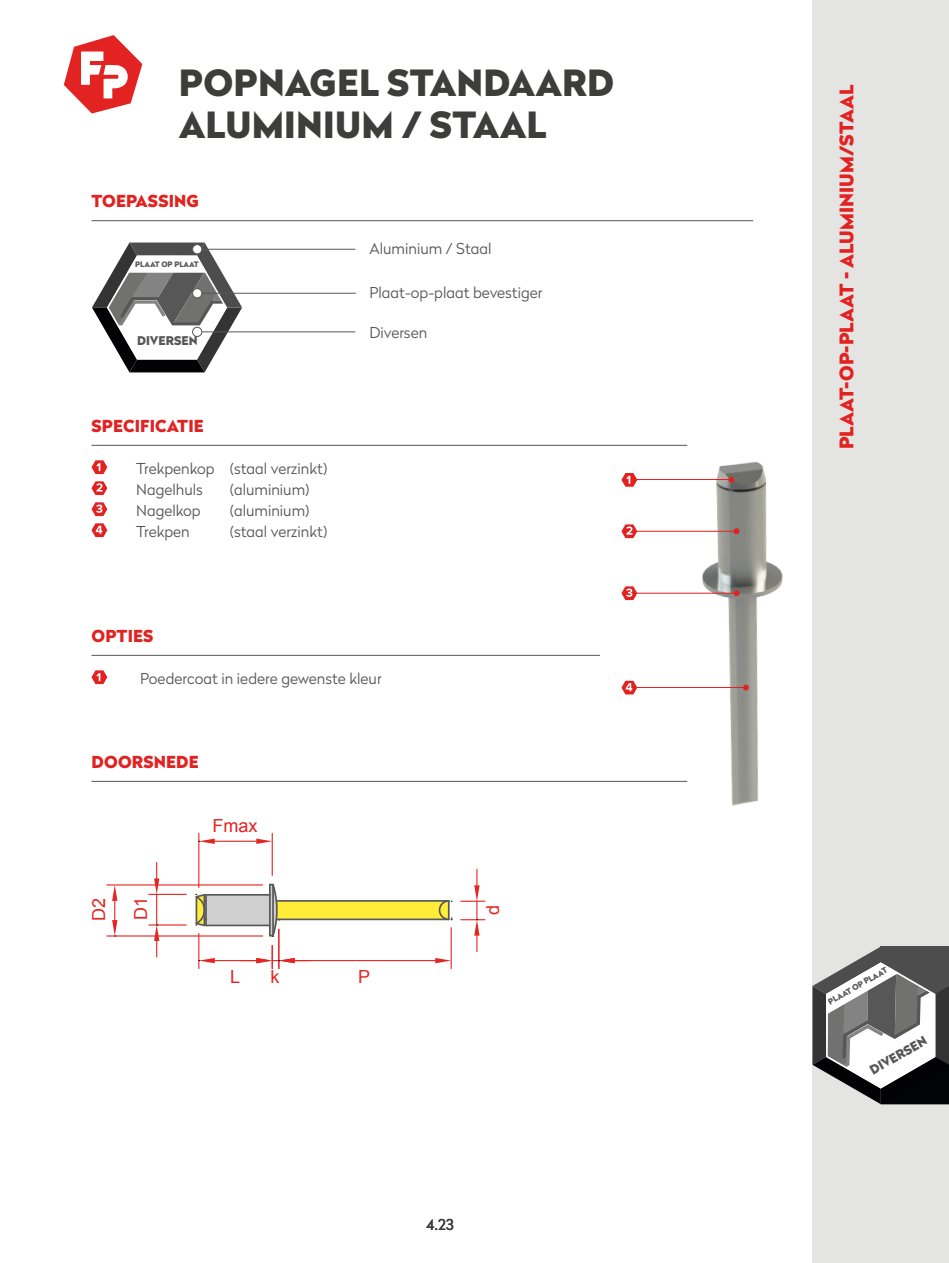
<style>
.page{position:relative;width:949px;height:1263px;background:#fff}
.page>*{position:absolute;margin:0;border:0;box-sizing:border-box;transform-origin:0 0}
.t1{font:900 36px/42px "Radikal";letter-spacing:.005em;color:#3d3d3c}
.t2{font:900 18.75px "Radikal";letter-spacing:.005em;color:#e22221}
.t3{font:18px "Arial";color:#e52521}
.t4{font:900 16.5px "Radikal";letter-spacing:.005em;color:#e22221}
.t5{font:300 15px/21px "Radikal";color:#575756}
.t6{font:15px "Radikal";color:#3d3d3c}
.t7{font:900 12.6px "Radikal";color:#575757}
.t8{font:900 12px "Radikal";color:#575757}
.t9{font:900 7.8px "Radikal";color:#575757}
.t10{font:900 7.5px "Radikal";color:#575757}
</style>
<div class="page">
<div style="left:812px;top:0;width:136px;height:1263px;background:#e4e4e3"></div>
<svg style="left:812px;top:946px;width:136px;height:158px"></svg>
<svg style="left:64px;top:35px;width:78px;height:79px"></svg>
<img style="left:695px;top:462px;width:88px;height:344px">
<hr style="left:91px;top:781px;width:596px;height:1px;background:#575756">
<hr style="left:91px;top:220px;width:662px;height:1px;background:#575756">
<hr style="left:450px;top:928px;width:1px;height:40px;background:#e52521">
<hr style="left:295px;top:960px;width:140px;height:1px;background:#e52521">
<svg style="left:435px;top:958px;width:16px;height:5px"></svg>
<svg style="left:460px;top:869px;width:24px;height:83px"></svg>
<hr style="left:278px;top:929px;width:1px;height:39px;background:#e52521">
<hr style="left:271px;top:833px;width:2px;height:42px;background:#e52521">
<hr style="left:198px;top:833px;width:1px;height:54px;background:#e52521">
<hr style="left:215px;top:841px;width:41px;height:1px;background:#e52521">
<svg style="left:256px;top:838px;width:16px;height:6px"></svg>
<svg style="left:199px;top:838px;width:16px;height:6px"></svg>
<hr style="left:149px;top:894px;width:37px;height:1px;background:#e52521">
<hr style="left:149px;top:924px;width:37px;height:1px;background:#e52521">
<hr style="left:156px;top:894px;width:1px;height:31px;background:#e52521">
<svg style="left:154px;top:862px;width:5px;height:32px"></svg>
<svg style="left:154px;top:925px;width:5px;height:32px"></svg>
<hr style="left:107px;top:884px;width:155px;height:1px;background:#e52521">
<hr style="left:107px;top:935px;width:155px;height:1px;background:#e52521">
<svg style="left:112px;top:885px;width:5px;height:52px"></svg>
<hr style="left:271px;top:945px;width:2px;height:23px;background:#e52521">
<hr style="left:198px;top:933px;width:1px;height:35px;background:#e52521">
<hr style="left:215px;top:960px;width:41px;height:1px;background:#e52521">
<svg style="left:240px;top:958px;width:70px;height:5px"></svg>
<svg style="left:199px;top:958px;width:16px;height:5px"></svg>
<svg style="left:194px;top:882px;width:258px;height:56px"></svg>
<svg style="left:92px;top:242px;width:150px;height:130px"></svg>
<div style="left:192px;top:245px;width:10px;height:9px;background:#fff;border-radius:50%"></div>
<div style="left:192px;top:244px;width:10px;height:10px;border:1px solid #575756;border-radius:50%"></div>
<hr style="left:199px;top:293px;width:156px;height:1px;background:#575756">
<hr style="left:200px;top:332px;width:155px;height:1px;background:#575756">
<hr style="left:202px;top:249px;width:153px;height:1px;background:#575756">
<div style="left:192px;top:289px;width:10px;height:9px;background:#fff;border-radius:50%"></div>
<div style="left:192px;top:288px;width:10px;height:10px;border:1px solid #575756;border-radius:50%"></div>
<div style="left:192px;top:327px;width:10px;height:9px;background:#fff;border-radius:50%"></div>
<div style="left:192px;top:327px;width:10px;height:10px;border:1px solid #575756;border-radius:50%"></div>
<hr style="left:91px;top:445px;width:596px;height:1px;background:#575756">
<svg style="left:727px;top:477px;width:7px;height:6px"></svg>
<hr style="left:637px;top:480px;width:93px;height:1px;background:#e22221">
<svg style="left:621px;top:473px;width:16px;height:14px"></svg>
<hr style="left:91px;top:655px;width:509px;height:1px;background:#575756">
<svg style="left:91px;top:460px;width:16px;height:14px"></svg>
<svg style="left:91px;top:481px;width:16px;height:14px"></svg>
<svg style="left:91px;top:502px;width:16px;height:14px"></svg>
<svg style="left:91px;top:523px;width:16px;height:14px"></svg>
<svg style="left:91px;top:670px;width:16px;height:14px"></svg>
<svg style="left:733px;top:528px;width:6px;height:6px"></svg>
<svg style="left:621px;top:524px;width:16px;height:14px"></svg>
<hr style="left:636px;top:531px;width:100px;height:1px;background:#e22221">
<svg style="left:621px;top:586px;width:16px;height:14px"></svg>
<svg style="left:733px;top:590px;width:6px;height:6px"></svg>
<hr style="left:636px;top:593px;width:100px;height:1px;background:#e22221">
<svg style="left:742px;top:685px;width:7px;height:5px"></svg>
<svg style="left:621px;top:681px;width:16px;height:13px"></svg>
<hr style="left:635px;top:687px;width:110px;height:1px;background:#e22221">
<h1 class="t1" style="left:179px;top:60px;width:436px">POPNAGEL STANDAARD<br>ALUMINIUM / STAAL</h1>
<p class="t4" style="left:92px;top:189px;width:109px">TOEPASSING</p>
<p class="t10" style="left:135px;top:258px;width:65px">PLAAT OP PLAAT</p>
<p class="t8" style="left:137px;top:332px;width:62px">DIVERSEN</p>
<p class="t4" style="left:92px;top:414px;width:114px">SPECIFICATIE</p>
<p class="t5" style="left:136px;top:457px;width:192px">Trekpenkop (staal verzinkt)<br>Nagelhuls</p>
<p class="t5" style="left:230px;top:478px;width:81px">(aluminium)</p>
<p class="t5" style="left:136px;top:499px;width:66px">Nagelkop</p>
<p class="t5" style="left:230px;top:499px;width:81px">(aluminium)</p>
<p class="t5" style="left:136px;top:520px;width:55px">Trekpen</p>
<p class="t5" style="left:230px;top:520px;width:99px">(staal verzinkt)</p>
<p class="t5" style="left:369px;top:238px;width:123px">Aluminium / Staal</p>
<p class="t5" style="left:369px;top:282px;width:174px">Plaat-op-plaat bevestiger</p>
<p class="t5" style="left:369px;top:322px;width:59px">Diversen</p>
<p class="t4" style="left:92px;top:624px;width:63px">OPTIES</p>
<p class="t5" style="left:140px;top:667px;width:243px">Poedercoat in iedere gewenste kleur</p>
<p class="t4" style="left:92px;top:750px;width:108px">DOORSNEDE</p>
<p class="t3" style="left:212px;top:813px;width:47px">Fmax</p>
<p class="t3" style="left:87px;top:921px;width:25px;rotate:-90deg">D2</p>
<p class="t3" style="left:129px;top:920px;width:25px;rotate:-90deg">D1</p>
<p class="t3" style="left:230px;top:965px;width:12px">L</p>
<p class="t3" style="left:270px;top:965px;width:11px">k</p>
<p class="t3" style="left:358px;top:965px;width:14px">P</p>
<p class="t3" style="left:481px;top:915px;width:12px;rotate:-90deg">d</p>
<p class="t6" style="left:426px;top:1214px;width:29px">4.23</p>
<p class="t2" style="left:832px;top:449px;width:366px;rotate:-90deg">PLAAT-OP-PLAAT - ALUMINIUM/STAAL</p>
<p class="t9" style="left:825px;top:997px;width:68px;rotate:-30deg">PLAAT OP PLAAT</p>
<p class="t7" style="left:866px;top:1063px;width:65px;rotate:-30deg">DIVERSEN</p>
</div>
